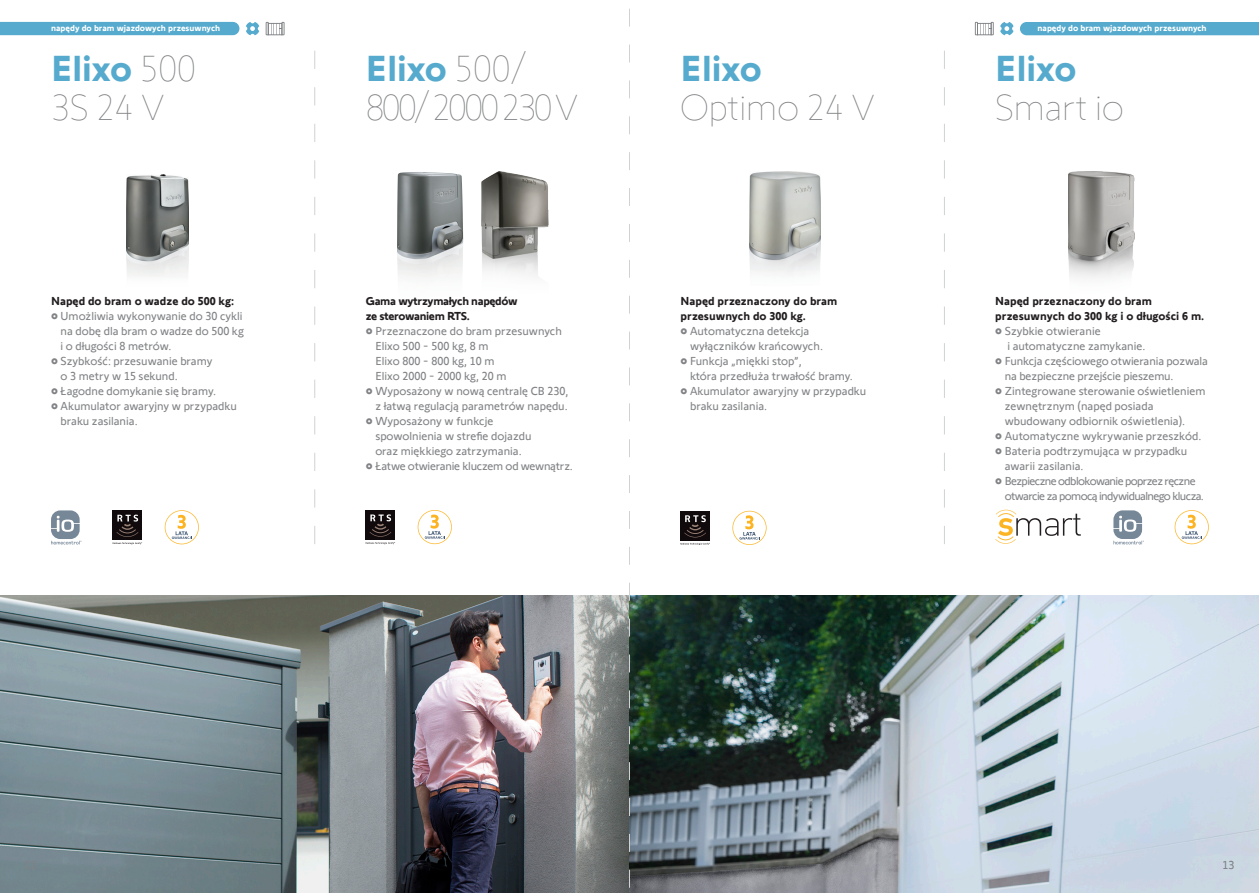
<style>
.page{position:relative;width:1259px;height:893px;background:#fff}
.page>*{position:absolute;margin:0;border:0;box-sizing:border-box;transform-origin:0 0}
.t1{font:200 37.5px/39px "Somfy Sans";color:#808285}
.t2{font:200 37.5px/39px "Somfy Sans";letter-spacing:-.07em;color:#808285}
.t3{font:12px/15px "Somfy Sans";color:#808285}
.t4{font:700 12px/15px "Somfy Sans";color:#231f20}
.t5{font:12px/15px "Somfy Sans";letter-spacing:-.05em;color:#808285}
.t6{font:700 12px/15px "Somfy Sans";letter-spacing:-.03em;color:#231f20}
.t7{font:12px "Somfy Sans";letter-spacing:-.02em;color:#808285}
.t8{font:700 9px "Somfy Sans";color:#fff}
.s1{font-weight:700;color:#55aacd}
</style>
<div class="page">
<div style="left:1020px;top:22px;width:239px;height:13px;background:#55aacd"></div>
<svg style="left:1000px;top:22px;width:13px;height:13px"></svg>
<svg style="left:975px;top:22px;width:18px;height:13px"></svg>
<div style="left:0;top:22px;width:239px;height:13px;background:#55aacd"></div>
<svg style="left:246px;top:22px;width:13px;height:13px"></svg>
<svg style="left:266px;top:22px;width:18px;height:13px"></svg>
<img style="left:0;top:595px;width:629px;height:298px">
<img style="left:126px;top:175px;width:63px;height:102px">
<img style="left:397px;top:172px;width:66px;height:106px">
<svg style="left:165px;top:510px;width:34px;height:34px"></svg>
<svg style="left:418px;top:510px;width:34px;height:34px"></svg>
<svg style="left:51px;top:510px;width:31px;height:34px"></svg>
<div style="left:64px;top:521px;width:7px;height:9px;background:#768798;border-radius:50%"></div>
<div style="left:113px;top:510px;width:29px;height:30px;background:#110a0c"></div>
<svg style="left:113px;top:515px;width:29px;height:29px"></svg>
<div style="left:366px;top:510px;width:29px;height:30px;background:#110a0c"></div>
<svg style="left:366px;top:514px;width:29px;height:30px"></svg>
<svg style="left:314px;top:51px;width:1px;height:493px"></svg>
<img style="left:749px;top:172px;width:71px;height:103px">
<svg style="left:630px;top:595px;width:629px;height:298px;background:#8d9ca2"></svg>
<svg style="left:732px;top:511px;width:34px;height:34px"></svg>
<div style="left:680px;top:511px;width:30px;height:29px;background:#110a0c"></div>
<svg style="left:684px;top:515px;width:22px;height:22px"></svg>
<svg style="left:680px;top:543px;width:30px;height:2px"></svg>
<svg style="left:944px;top:51px;width:1px;height:493px"></svg>
<img style="left:1069px;top:172px;width:65px;height:106px">
<svg style="left:1174px;top:510px;width:34px;height:34px"></svg>
<svg style="left:995px;top:510px;width:85px;height:34px"></svg>
<svg style="left:1113px;top:510px;width:31px;height:34px"></svg>
<div style="left:1126px;top:521px;width:7px;height:9px;background:#768798;border-radius:50%"></div>
<img style="left:481px;top:172px;width:67px;height:104px">
<svg style="left:629px;top:8px;width:1px;height:885px"></svg>
<p class="t8" style="left:51px;top:21px;width:171px">napędy do bram wjazdowych przesuwnych</p>
<p class="t8" style="left:1037px;top:21px;width:171px">napędy do bram wjazdowych przesuwnych</p>
<p class="t2" style="left:366px;top:46px;width:214px"><span class="s1">Elixo</span> 500/<br>800/ 2000 230 V</p>
<p class="t1" style="left:995px;top:45px;width:130px"><span class="s1">Elixo<br></span>Smart io</p>
<p class="t1" style="left:51px;top:46px;width:146px"><span class="s1">Elixo</span> 500<br>3S 24 V</p>
<p class="t1" style="left:680px;top:46px;width:196px"><span class="s1">Elixo<br></span>Optimo 24 V</p>
<p class="t4" style="left:51px;top:292px;width:185px">Napęd do bram o wadze do 500 kg:</p>
<p class="t3" style="left:61px;top:307px;width:185px;text-align:justify;text-indent:-10px">• Umożliwia wykonywanie do 30 cykli na dobę dla bram o wadze do 500 kg i o długości 8 metrów.</p>
<p class="t3" style="left:61px;top:352px;width:153px;text-indent:-10px">• Szybkość: przesuwanie bramy o 3 metry w 15 sekund.</p>
<p class="t3" style="left:51px;top:382px;width:167px">• Łagodne domykanie się bramy.</p>
<p class="t3" style="left:61px;top:397px;width:178px;text-indent:-10px">• Akumulator awaryjny w przypadku braku zasilania.</p>
<p class="t6" style="left:366px;top:292px;width:153px">Gama wytrzymałych napędów ze sterowaniem RTS.</p>
<p class="t3" style="left:375px;top:322px;width:188px;text-indent:-10px">• Przeznaczone do bram przesuwnych<br>Elixo 500 - 500 kg, 8 m<br>Elixo 800 - 800 kg, 10 m<br>Elixo 2000 - 2000 kg, 20 m</p>
<p class="t3" style="left:366px;top:382px;width:204px;text-align:right">• Wyposażony w nową centralę CB 230, z łatwą regulacją parametrów napędu.</p>
<p class="t3" style="left:375px;top:412px;width:158px;text-indent:-10px">• Wyposażony w funkcje spowolnienia w strefie dojazdu oraz miękkiego zatrzymania.</p>
<p class="t7" style="left:366px;top:457px;width:209px">• Łatwe otwieranie kluczem od wewnątrz.</p>
<p class="t4" style="left:680px;top:292px;width:158px">Napęd przeznaczony do bram przesuwnych do 300 kg.</p>
<p class="t3" style="left:690px;top:322px;width:134px;text-indent:-10px">• Automatyczna detekcja wyłączników krańcowych.</p>
<p class="t3" style="left:690px;top:352px;width:164px;text-indent:-10px">• Funkcja „miękki stop”,<br>która przedłuża trwałość bramy.</p>
<p class="t3" style="left:690px;top:382px;width:178px;text-indent:-10px">• Akumulator awaryjny w przypadku braku zasilania.</p>
<p class="t4" style="left:995px;top:292px;width:210px">Napęd przeznaczony do bram przesuwnych do 300 kg i o długości 6 m.</p>
<p class="t3" style="left:1007px;top:322px;width:139px;text-indent:-12px">• Szybkie otwieranie<br>i automatyczne zamykanie.</p>
<p class="t3" style="left:1005px;top:352px;width:205px;text-indent:-10px">• Funkcja częściowego otwierania pozwala na bezpieczne przejście pieszemu.</p>
<p class="t3" style="left:1005px;top:382px;width:202px;text-indent:-10px">• Zintegrowane sterowanie oświetleniem zewnętrznym (napęd posiada wbudowany odbiornik oświetlenia).</p>
<p class="t3" style="left:995px;top:427px;width:208px">• Automatyczne wykrywanie przeszkód.</p>
<p class="t3" style="left:1005px;top:442px;width:184px;text-indent:-10px">• Bateria podtrzymująca w przypadku awarii zasilania.</p>
<p class="t5" style="left:1005px;top:472px;width:201px;text-indent:-10px">• Bezpieczne odblokowanie poprzez ręczne otwarcie za pomocą indywidualnego klucza.</p>
<p class="t3" style="left:1222px;top:856px;width:13px">13</p>
</div>
